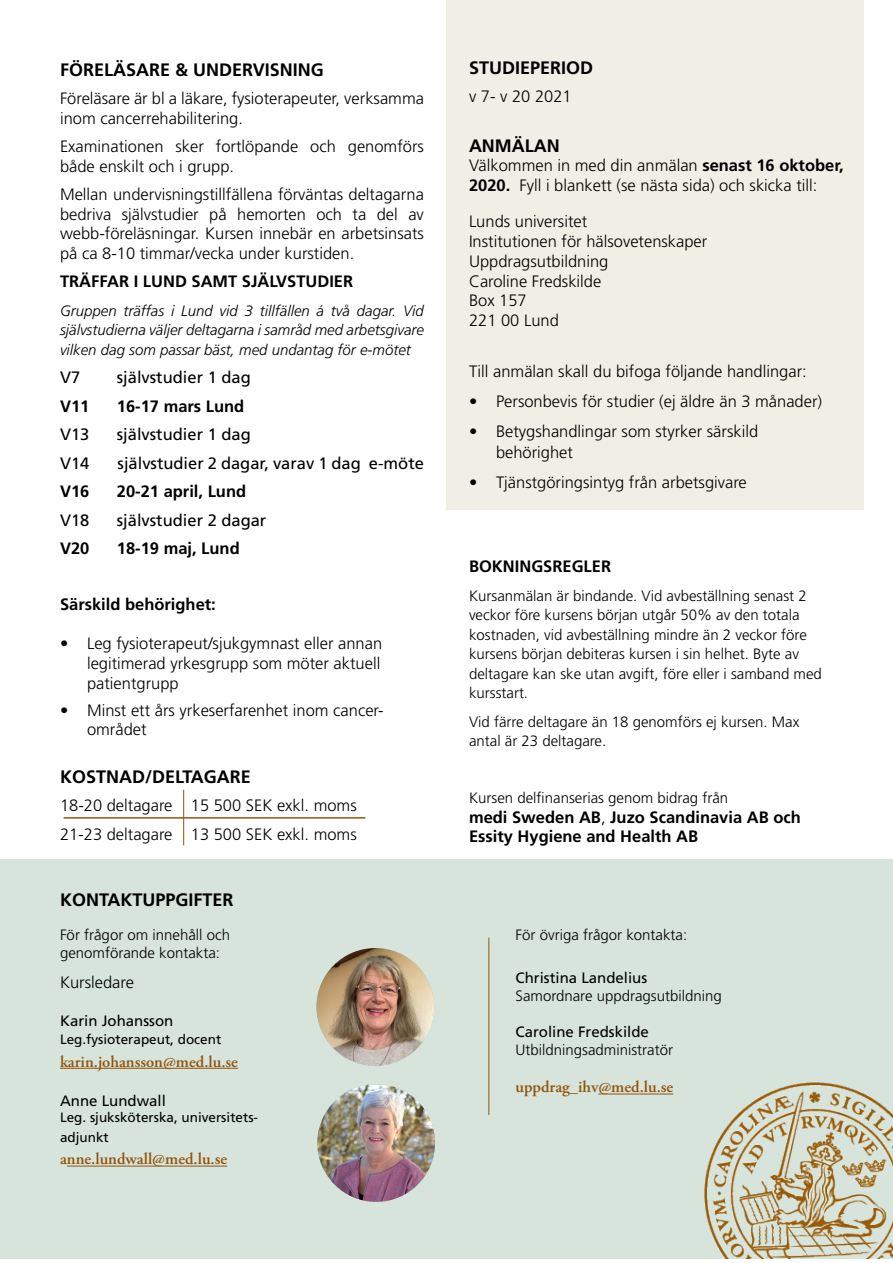
<style>
.page{position:relative;width:893px;height:1263px;background:#fff}
.page>*{position:absolute;margin:0;border:0;box-sizing:border-box;transform-origin:0 0}
.t1{font:700 18px "Frutiger LT Std";color:#000}
.t2{font:300 16.5px/19.5px "Frutiger LT Std";color:#000}
.Brödtext{font:700 16.5px/19.5px "Frutiger LT Std";color:#000}
.t3{font:16.5px "Frutiger LT Std";color:#000}
.t4{font:600 16.5px "Adobe Garamond Pro";color:#94550c}
.t5{font:300 15px/19.5px "Frutiger LT Std";color:#000}
.t6{font:italic 300 15px/19.5px "Frutiger LT Std";color:#000;text-align:justify}
.t7{font:15px "Frutiger LT Std";color:#000}
.t8{font:13.5px/19.8px "Frutiger LT Std";color:#000}
.s1{font-weight:400}
.s2{font-weight:700}
.s3{font-weight:300}
</style>
<div class="page">
<div style="left:0;top:859px;width:893px;height:400px;background:#d6e4dc"></div>
<div style="left:446px;top:0;width:417px;height:509px;background:#f1eee5"></div>
<hr style="left:183px;top:790px;width:1px;height:55px;background:#94550c">
<img style="left:704px;top:1083px;width:189px;height:176px">
<hr style="left:60px;top:1068px;width:178px;height:1px;background:#94550c">
<hr style="left:67px;top:1166px;width:160px;height:1px;background:#94550c">
<img style="left:316px;top:948px;width:118px;height:118px;border-radius:59px">
<hr style="left:598px;top:1093px;width:75px;height:1px;background:#94550c">
<hr style="left:488px;top:938px;width:1px;height:177px;background:#94550c">
<img style="left:317px;top:1085px;width:118px;height:117px">
<hr style="left:64px;top:817px;width:301px;height:2px;background:#94550c">
<p class="t1" style="left:60px;top:59px;width:265px">FÖRELÄSARE &amp; UNDERVISNING</p>
<p class="t2" style="left:60px;top:89px;width:365px">Föreläsare är bl a läkare, fysioterapeuter, verksamma inom cancerrehabilitering.</p>
<p class="t2" style="left:60px;top:137px;width:365px">Examinationen sker fortlöpande och genomförs både enskilt och i grupp.</p>
<p class="t2" style="left:60px;top:185px;width:365px;text-align:justify">Mellan undervisningstillfällena förväntas deltagarna bedriva självstudier på hemorten och ta del av webb-föreläsningar. Kursen innebär en arbetsinsats på ca 8-10 timmar/vecka under kurstiden.</p>
<p class="Brödtext" style="left:60px;top:272px;width:295px">TRÄFFAR I LUND SAMT SJÄLVSTUDIER</p>
<p class="t6" style="left:60px;top:301px;width:365px">Gruppen träffas i Lund vid 3 tillfällen á två dagar. Vid självstudierna väljer deltagarna i samråd med arbetsgivare vilken dag som passar bäst, med undantag för e-mötet</p>
<p class="t3" style="left:60px;top:368px;width:22px">V7</p>
<p class="t3" style="left:117px;top:368px;width:135px">självstudier 1 dag</p>
<p class="Brödtext" style="left:60px;top:396px;width:31px">V11</p>
<p class="Brödtext" style="left:117px;top:396px;width:129px">16-17 mars Lund</p>
<p class="t3" style="left:60px;top:425px;width:31px">V13</p>
<p class="t3" style="left:117px;top:425px;width:135px">självstudier 1 dag</p>
<p class="t3" style="left:60px;top:453px;width:31px">V14</p>
<p class="t3" style="left:118px;top:453px;width:308px">självstudier 2 dagar, varav 1 dag e-möte</p>
<p class="Brödtext" style="left:60px;top:482px;width:31px">V16</p>
<p class="Brödtext" style="left:117px;top:482px;width:131px">20-21 april, Lund</p>
<p class="t3" style="left:60px;top:510px;width:31px">V18</p>
<p class="t3" style="left:117px;top:510px;width:151px">självstudier 2 dagar</p>
<p class="Brödtext" style="left:60px;top:539px;width:31px">V20</p>
<p class="Brödtext" style="left:117px;top:539px;width:124px">18-19 maj, Lund</p>
<p class="Brödtext" style="left:60px;top:595px;width:157px">Särskild behörighet:</p>
<p class="t2" style="left:87px;top:634px;width:297px;text-align:justify;text-indent:-27px"><span class="s1">•</span> Leg fysioterapeut/sjukgymnast eller annan legitimerad yrkesgrupp som möter aktuell patientgrupp</p>
<p class="t2" style="left:87px;top:701px;width:298px;text-indent:-27px">• Minst ett års yrkeserfarenhet inom cancer&shy;området</p>
<p class="t1" style="left:60px;top:766px;width:192px">KOSTNAD/DELTAGARE</p>
<p class="t2" style="left:60px;top:796px;width:298px">18-20 deltagare 15 500 SEK exkl. moms</p>
<p class="t2" style="left:60px;top:825px;width:298px">21-23 deltagare 13 500 SEK exkl. moms</p>
<p class="t1" style="left:60px;top:889px;width:175px">KONTAKTUPPGIFTER</p>
<p class="t5" style="left:60px;top:926px;width:172px;line-height:18px">För frågor om innehåll och genomförande kontakta:</p>
<p class="t2" style="left:60px;top:973px;width:75px">Kursledare</p>
<p class="t7" style="left:60px;top:1012px;width:115px">Karin Johansson</p>
<p class="t8" style="left:60px;top:1029px;width:163px">Leg.fysioterapeut, docent</p>
<p class="t4" style="left:60px;top:1052px;width:180px">karin.johansson@med.lu.se</p>
<p class="t7" style="left:60px;top:1091px;width:107px">Anne Lundwall</p>
<p class="t8" style="left:60px;top:1107px;width:200px">Leg. sjuksköterska, universitets&shy;adjunkt</p>
<p class="t4" style="left:60px;top:1150px;width:169px">anne.lundwall@med.lu.se</p>
<p class="t1" style="left:469px;top:57px;width:126px">STUDIEPERIOD</p>
<p class="t2" style="left:469px;top:87px;width:104px">v 7- v 20 2021</p>
<p class="t1" style="left:469px;top:135px;width:92px">ANMÄLAN</p>
<p class="t2" style="left:469px;top:156px;width:376px">Välkommen in med din anmälan <span class="s2">senast 16 oktober,<br>2020.</span> Fyll i blankett (se nästa sida) och skicka till:</p>
<p class="t2" style="left:469px;top:212px;width:120px">Lunds universitet</p>
<p class="t2" style="left:469px;top:232px;width:240px">Institutionen för hälsovetenskaper</p>
<p class="t2" style="left:469px;top:252px;width:141px">Uppdragsutbildning</p>
<p class="t2" style="left:469px;top:271px;width:134px">Caroline Fredskilde</p>
<p class="t2" style="left:469px;top:291px;width:59px">Box 157</p>
<p class="t2" style="left:469px;top:311px;width:91px">221 00 Lund</p>
<p class="t2" style="left:469px;top:361px;width:339px">Till anmälan skall du bifoga följande handlingar:</p>
<p class="t2" style="left:469px;top:391px;width:355px">• Personbevis för studier (ej äldre än 3 månader)</p>
<p class="t2" style="left:496px;top:421px;width:264px;line-height:21px;text-indent:-27px">• Betygshandlingar som styrker särskild behörighet</p>
<p class="t2" style="left:469px;top:472px;width:279px">• Tjänstgöringsintyg från arbetsgivare</p>
<p class="Brödtext" style="left:469px;top:557px;width:144px">BOKNINGSREGLER</p>
<p class="t5" style="left:469px;top:586px;width:354px">Kursanmälan är bindande. Vid avbeställning senast 2 veckor före kursens början utgår 50% av den totala kostnaden, vid avbeställning mindre än 2 veckor före kursens början debiteras kursen i sin helhet. Byte av deltagare kan ske utan avgift, före eller i samband med kursstart.</p>
<p class="t5" style="left:469px;top:712px;width:332px">Vid färre deltagare än 18 genomförs ej kursen. Max antal är 23 deltagare.</p>
<p class="t5" style="left:469px;top:788px;width:261px">Kursen delfinanserias genom bidrag från</p>
<p class="Brödtext" style="left:469px;top:807px;width:333px">medi Sweden AB<span class="s3">,</span> Juzo Scandinavia AB och<br>Essity Hygiene and Health AB</p>
<p class="t5" style="left:515px;top:926px;width:173px">För övriga frågor kontakta:</p>
<p class="t7" style="left:515px;top:968px;width:133px">Christina Landelius</p>
<p class="t5" style="left:515px;top:986px;width:208px">Samordnare uppdragsutbildning</p>
<p class="t7" style="left:515px;top:1022px;width:135px">Caroline Fredskilde</p>
<p class="t5" style="left:515px;top:1040px;width:159px">Utbildningsadministratör</p>
<p class="t4" style="left:515px;top:1077px;width:159px">uppdrag_ihv@med.lu.se</p>
</div>
